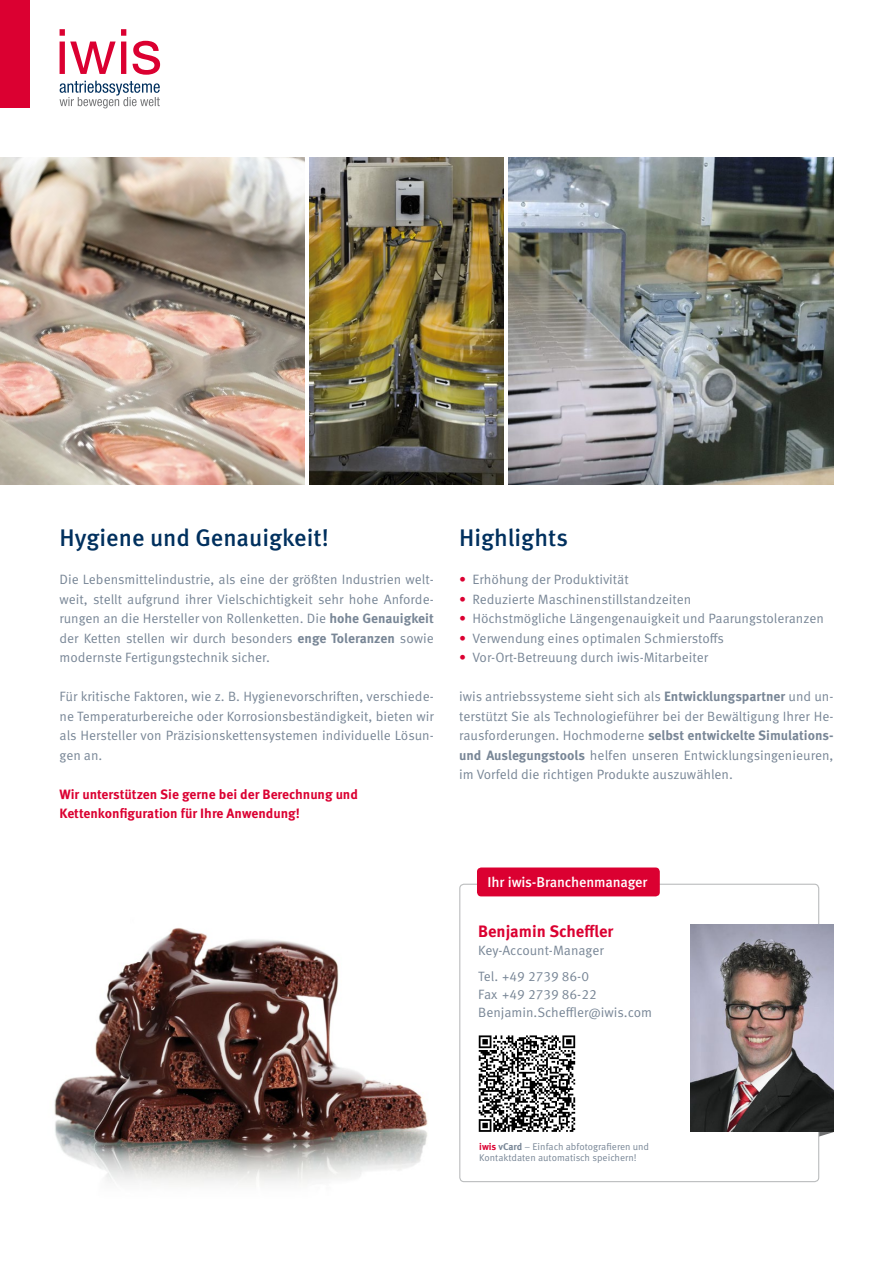
<style>
.page{position:relative;width:893px;height:1263px;background:#fff}
.page>*{position:absolute;margin:0;border:0;box-sizing:border-box;transform-origin:0 0}
.Überschrift_DE{font:500 24px "Meta OT";color:#00305e}
.t1{font:700 16.5px "Meta OT";color:#db0031}
.Aufzählung_DE{font:500 14.25px "Meta OT";letter-spacing:-.01em;color:#fff}
.t2{font:13.5px/19.5px "Meta OT";color:#788696;text-align:justify}
.t3{font:700 13.5px/19.5px "Meta OT";color:#db0031}
.t4{font:9.75px "Meta OT";color:#788696}
.s1{color:#db0031}
.s2{font-weight:700}
.s3{font-weight:700;color:#db0031}
</style>
<div class="page">
<svg style="left:60px;top:81px;width:100px;height:27px"></svg>
<svg style="left:60px;top:29px;width:100px;height:46px"></svg>
<div style="left:0;top:0;width:30px;height:108px;background:#db0031"></div>
<img style="left:310px;top:158px;width:193px;height:327px">
<img style="left:508px;top:158px;width:325px;height:327px">
<img style="left:0;top:158px;width:305px;height:327px">
<img style="left:54px;top:928px;width:374px;height:257px">
<img style="left:690px;top:924px;width:143px;height:207px">
<div style="left:477px;top:867px;width:183px;height:29px;background:#db0031;border-radius:4px"></div>
<svg style="left:478px;top:1035px;width:98px;height:97px"></svg>
<svg style="left:479px;top:1035px;width:96px;height:97px"></svg>
<p class="Überschrift_DE" style="left:60px;top:523px;width:271px">Hygiene und Genauigkeit!</p>
<p class="Überschrift_DE" style="left:459px;top:523px;width:110px">Highlights</p>
<p class="t2" style="left:459px;top:570px;width:171px"><span class="s1">•</span> Erhöhung der Produktivität</p>
<p class="t2" style="left:459px;top:589px;width:233px"><span class="s1">•</span> Reduzierte Maschinenstillstandzeiten</p>
<p class="t2" style="left:459px;top:609px;width:366px"><span class="s1">•</span> Höchstmögliche Längengenauigkeit und Paarungstoleranzen</p>
<p class="t2" style="left:459px;top:628px;width:266px"><span class="s1">•</span> Verwendung eines optimalen Schmierstoffs</p>
<p class="t2" style="left:459px;top:648px;width:250px"><span class="s1">•</span> Vor-Ort-Betreuung durch iwis-Mitarbeiter</p>
<p class="t2" style="left:459px;top:687px;width:376px">iwis antriebssysteme sieht sich als <span class="s2">Entwicklungspartner</span> und un&shy;terstützt Sie als Technologieführer bei der Bewältigung Ihrer He&shy;rausforderungen. Hochmoderne <span class="s2">selbst entwickelte Simulations&shy;und Auslegungstools</span> helfen unseren Entwicklungsingenieuren, im Vorfeld die richtigen Produkte auszuwählen.</p>
<p class="t2" style="left:60px;top:570px;width:376px">Die Lebensmittelindustrie, als eine der größten Industrien welt&shy;weit, stellt aufgrund ihrer Vielschichtigkeit sehr hohe Anforde&shy;rungen an die Hersteller von Rollenketten. Die <span class="s2">hohe Genauigkeit </span>der Ketten stellen wir durch besonders <span class="s2">enge Toleranzen</span> sowie modernste Fertigungstechnik sicher.</p>
<p class="t2" style="left:60px;top:687px;width:376px">Für kritische Faktoren, wie z. B. Hygienevorschriften, verschiede&shy;ne Temperaturbereiche oder Korrosionsbeständigkeit, bieten wir als Hersteller von Präzisionskettensystemen individuelle Lösun&shy;gen an.</p>
<p class="t3" style="left:60px;top:784px;width:300px">Wir unterstützen Sie gerne bei der Berechnung und<br>Kettenkonfiguration für Ihre Anwendung!</p>
<p class="Aufzählung_DE" style="left:488px;top:873px;width:161px">Ihr iwis-Branchenmanager</p>
<p class="t1" style="left:478px;top:921px;width:137px">Benjamin Scheffler</p>
<p class="t2" style="left:478px;top:941px;width:127px">Key-Account-Manager</p>
<p class="t2" style="left:478px;top:967px;width:112px">Tel. +49 2739 86-0</p>
<p class="t2" style="left:478px;top:985px;width:120px">Fax +49 2739 86-22</p>
<p class="t2" style="left:478px;top:1003px;width:175px">Benjamin.Scheffler@iwis.com</p>
<p class="t4" style="left:479px;top:1140px;width:171px"><span class="s3">iwis</span> <span class="s2">vCard</span> – Einfach abfotografieren und</p>
<p class="t4" style="left:479px;top:1152px;width:159px">Kontaktdaten automatisch speichern!</p>
</div>
